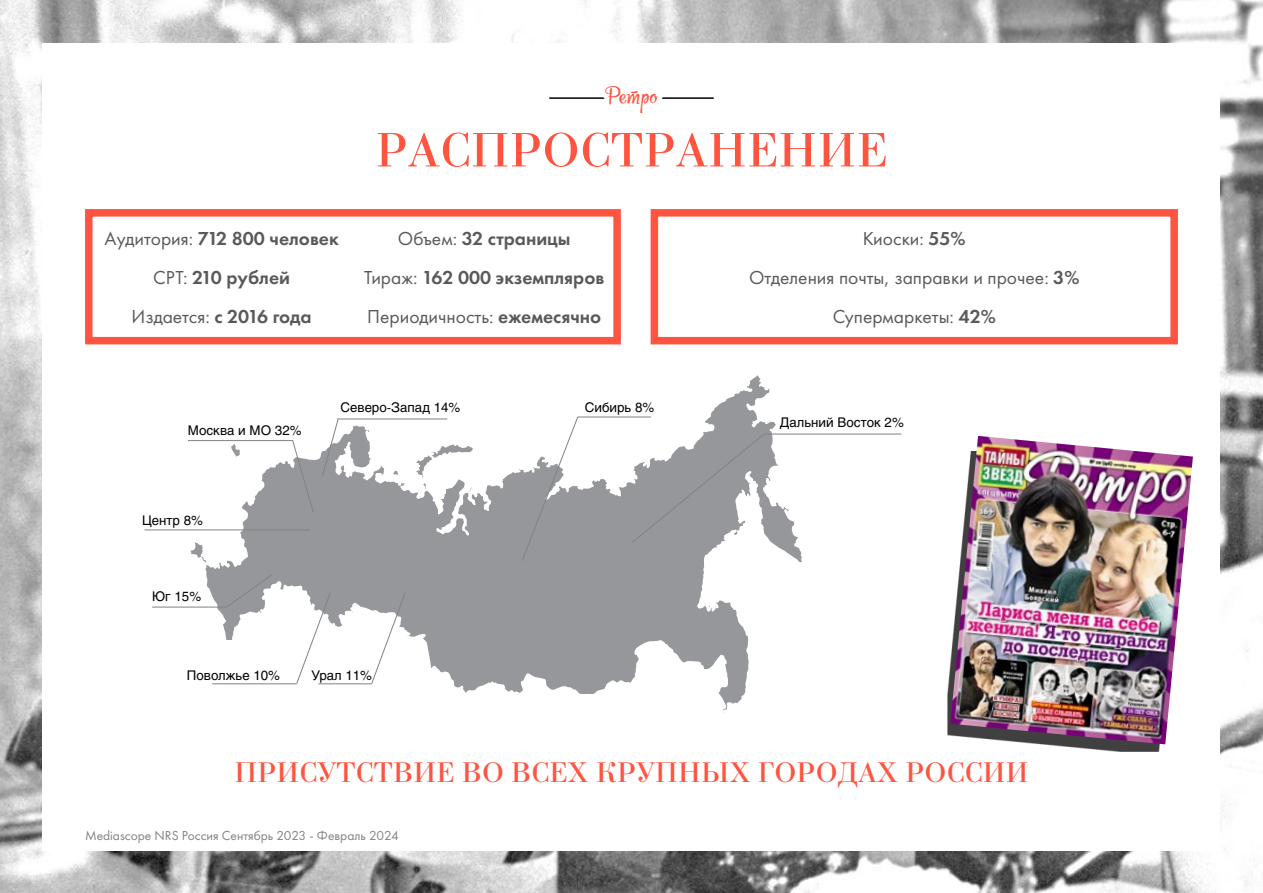
<style>
.page{position:relative;width:1263px;height:893px;background:#fff}
.page>*{position:absolute;margin:0;border:0;box-sizing:border-box;transform-origin:0 0}
.t1{font:51px "Bodoni";letter-spacing:.01em;color:#ff543f}
.t2{font:30px "Bodoni";letter-spacing:.01em;color:#ff543f}
.t3{font:600 19.5px/39px "Futura PT";color:#58595b;text-align:center}
.t4{font:19.5px/39px "Futura PT";color:#58595b;text-align:center}
.t5{font:18px "Rupster Script Free";color:#ff543f}
.t6{font:13.5px "Futura PT";color:#808285}
.t7{font:13.2px "Helios";color:#000}
.s1{font-weight:400}
.s2{font-weight:600}
</style>
<div class="page">
<img style="left:0;top:1px;width:1263px;height:892px">
<div style="left:43px;top:43px;width:1177px;height:807px;background:#fff"></div>
<hr style="left:549px;top:97px;width:165px;height:2px;background:#000">
<svg style="left:495px;top:97px;width:157px;height:248px"></svg>
<svg style="left:595px;top:97px;width:73px;height:26px"></svg>
<div style="left:85px;top:209px;width:536px;height:135px;border:8px solid #ff543f"></div>
<div style="left:651px;top:209px;width:527px;height:135px;border:8px solid #ff543f"></div>
<div style="left:947px;top:451px;width:235px;height:300px;background:#000;opacity:.75"></div>
<img style="left:950px;top:436px;width:243px;height:308px">
<svg style="left:203px;top:375px;width:601px;height:338px"></svg>
<svg style="left:190px;top:539px;width:19px;height:26px"></svg>
<svg style="left:413px;top:442px;width:62px;height:50px"></svg>
<svg style="left:391px;top:468px;width:10px;height:10px"></svg>
<hr style="left:145px;top:530px;width:165px;height:1px;background:#808285">
<svg style="left:225px;top:574px;width:48px;height:34px;background:#a0a2a4"></svg>
<hr style="left:152px;top:607px;width:74px;height:1px;background:#808285">
<svg style="left:371px;top:592px;width:35px;height:93px"></svg>
<hr style="left:318px;top:683px;width:54px;height:1px;background:#808285">
<svg style="left:296px;top:592px;width:35px;height:92px"></svg>
<hr style="left:212px;top:683px;width:85px;height:1px;background:#808285">
<svg style="left:322px;top:418px;width:17px;height:59px"></svg>
<hr style="left:337px;top:419px;width:110px;height:1px;background:#808285">
<svg style="left:521px;top:416px;width:58px;height:146px"></svg>
<hr style="left:578px;top:417px;width:73px;height:1px;background:#808285">
<svg style="left:631px;top:434px;width:133px;height:110px"></svg>
<hr style="left:764px;top:434px;width:137px;height:1px;background:#808285">
<svg style="left:188px;top:440px;width:126px;height:73px"></svg>
<p class="t5" style="left:605px;top:86px;width:54px">Ретро</p>
<h1 class="t1" style="left:376px;top:120px;width:513px">РАСПРОСТРАНЕНИЕ</h1>
<p class="t3" style="left:105px;top:219px;width:236px"><span class="s1">Аудитория:</span> 712 800 человек<br><span class="s1">СРТ:</span> 210 рублей<br><span class="s1">Издается:</span> с 2016 года</p>
<p class="t3" style="left:364px;top:219px;width:242px"><span class="s1">Объем:</span> 32 страницы<br><span class="s1">Тираж:</span> 162 000 экземпляров<br><span class="s1">Периодичность:</span> ежемесячно</p>
<p class="t4" style="left:749px;top:219px;width:332px">Киоски: <span class="s2">55%<br></span>Отделения почты, заправки и прочее: <span class="s2">3%<br></span>Супермаркеты: <span class="s2">42%</span></p>
<p class="t7" style="left:188px;top:422px;width:115px">Москва и МО 32%</p>
<p class="t7" style="left:142px;top:511px;width:62px">Центр 8%</p>
<p class="t7" style="left:152px;top:587px;width:51px">Юг 15%</p>
<p class="t7" style="left:340px;top:399px;width:121px">Северо-Запад 14%</p>
<p class="t7" style="left:585px;top:399px;width:71px">Сибирь 8%</p>
<p class="t7" style="left:187px;top:666px;width:95px">Поволжье 10%</p>
<p class="t7" style="left:311px;top:666px;width:62px">Урал 11%</p>
<p class="t7" style="left:780px;top:413px;width:125px">Дальний Восток 2%</p>
<h2 class="t2" style="left:234px;top:755px;width:796px">ПРИСУТСТВИЕ ВО ВСЕХ КРУПНЫХ ГОРОДАХ РОССИИ</h2>
<p class="t6" style="left:85px;top:827px;width:315px">Mediascope NRS Россия Сентябрь 2023 - Февраль 2024</p>
</div>
